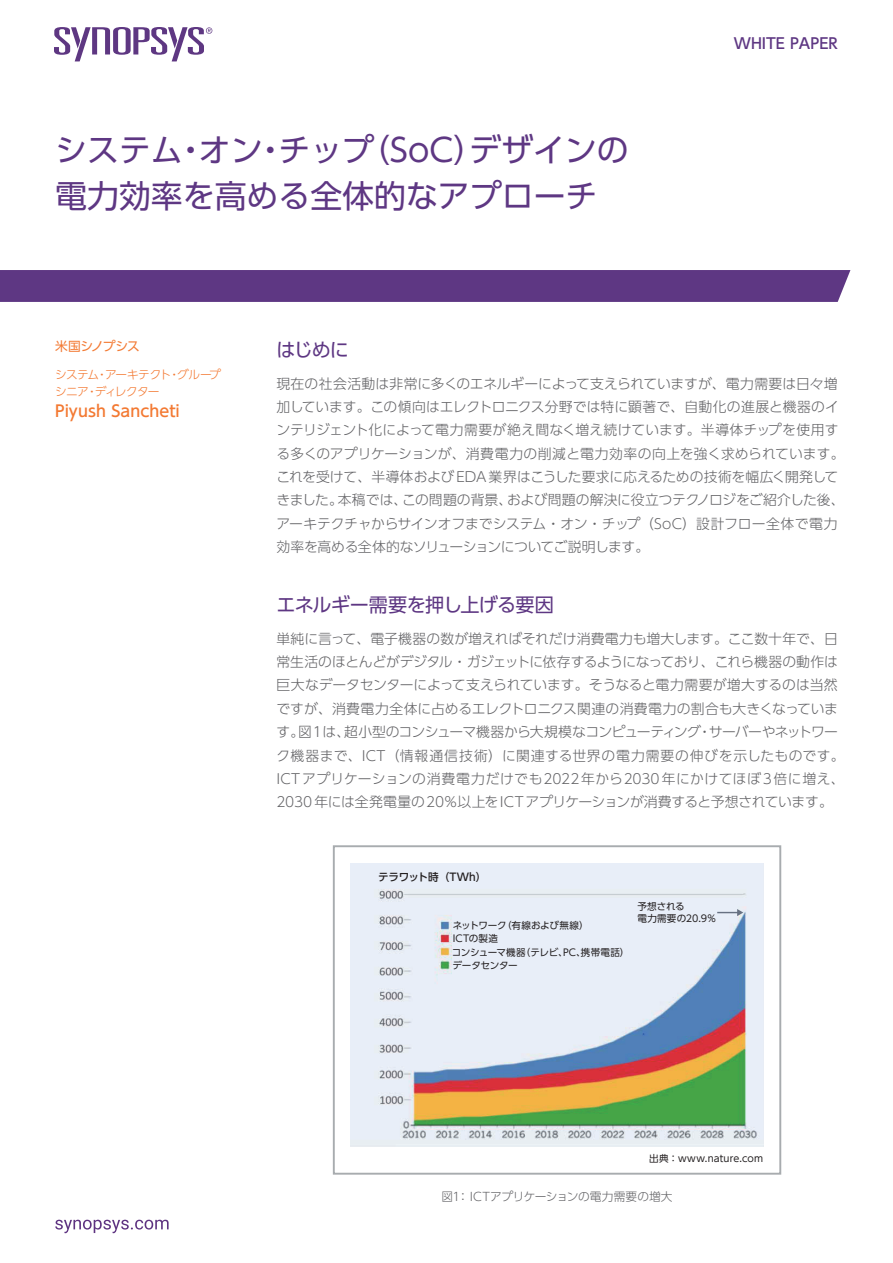
<style>
.page{position:relative;width:893px;height:1263px;background:#fff}
.page>*{position:absolute;margin:0;border:0;box-sizing:border-box;transform-origin:0 0}
.t1{font:31.95px/45.8px "UD Shin Go Pr 6";color:#5e3783}
.t2{font:19.2px "UD Shin Go Pr 6";letter-spacing:-.045em;color:#5e3783}
.t3{font:500 15.9px "UD Shin Go Pr 6";letter-spacing:.005em;color:#f37932}
.t4{font:500 14.85px "UD Shin Go Pr 6";color:#5e3783}
.t5{font:300 13.8px/23.4px "UD Shin Go Pr 6";letter-spacing:-.005em;color:#636366}
.t6{font:12.75px "UD Shin Go Pr 6";letter-spacing:-.04em;color:#f37932}
.t7{font:300 11.7px/17px "UD Shin Go Pr 6";letter-spacing:-.065em;color:#f37932}
.t8{font:300 11.7px "UD Shin Go Pr 6";letter-spacing:-.005em;color:#636366}
.t9{font:500 10.65px "UD Shin Go Pr 6";letter-spacing:-.025em;color:#231f20}
.t10{font:9.6px/13.5px "UD Shin Go Pr 6";letter-spacing:-.025em;color:#231f20}
.t11{font:9.6px "UD Shin Go Pr 6";letter-spacing:.02em;color:#231f20}
.t12{font:9.6px/11.7px "UD Shin Go Pr 6";color:#231f20}
</style>
<div class="page">
<img style="left:351px;top:863px;width:412px;height:283px">
<svg style="left:717px;top:909px;width:26px;height:7px"></svg>
<div style="left:333px;top:845px;width:448px;height:330px;border:2px solid #a8acaf"></div>
<img style="left:438px;top:958px;width:13px;height:35px">
<div style="left:0;top:270px;width:850px;height:32px;background:#5e3783"></div>
<svg style="left:54px;top:27px;width:159px;height:35px"></svg>
<svg style="left:55px;top:1220px;width:114px;height:13px"></svg>
<h1 class="t1" style="left:55px;top:126px;width:575px">システム・オン・チップ（SoC）デザインの電力効率を高める全体的なアプローチ</h1>
<p class="t4" style="left:734px;top:32px;width:105px">WHITE PAPER</p>
<p class="t6" style="left:55px;top:336px;width:86px">米国シノプシス</p>
<p class="t7" style="left:55px;top:366px;width:167px">システム・アーキテクト・グループシニア・ディレクター</p>
<p class="t3" style="left:55px;top:398px;width:126px">Piyush Sancheti</p>
<h2 class="t2" style="left:276px;top:334px;width:74px">はじめに</h2>
<p class="t5" style="left:276px;top:371px;width:570px">現在の社会活動は非常に多くのエネルギーによって支えられていますが、電力需要は日々増加しています。この傾向はエレクトロニクス分野では特に顕著で、自動化の進展と機器のインテリジェント化によって電力需要が絶え間なく増え続けています。半導体チップを使用する多くのアプリケーションが、消費電力の削減と電力効率の向上を強く求められています。これを受けて、半導体および EDA 業界はこうした要求に応えるための技術を幅広く開発してきました。本稿では、この問題の背景、および問題の解決に役立つテクノロジをご紹介した後、アーキテクチャからサインオフまでシステム・オン・チップ（SoC）設計フロー全体で電力効率を高める全体的なソリューションについてご説明します。</p>
<h2 class="t2" style="left:276px;top:589px;width:279px">エネルギー需要を押し上げる要因</h2>
<p class="t5" style="left:276px;top:626px;width:570px">単純に言って、電子機器の数が増えればそれだけ消費電力も増大します。ここ数十年で、日常生活のほとんどがデジタル・ガジェットに依存するようになっており、これら機器の動作は巨大なデータセンターによって支えられています。そうなると電力需要が増大するのは当然ですが、消費電力全体に占めるエレクトロニクス関連の消費電力の割合も大きくなっています。図1は、超小型のコンシューマ機器から大規模なコンピューティング・サーバーやネットワーク機器まで、ICT（情報通信技術）に関連する世界の電力需要の伸びを示したものです。ICTアプリケーションの消費電力だけでも2022年から2030年にかけてほぼ3倍に増え、2030 年には全発電量の20％以上をICT アプリケーションが消費すると予想されています。</p>
<p class="t9" style="left:378px;top:868px;width:110px">テラワット時（TWh）</p>
<p class="t10" style="left:452px;top:918px;width:179px">ネットワーク（有線および無線）<br>ICTの製造<br>コンシューマ機器（テレビ、PC、携帯電話）データセンター</p>
<p class="t12" style="left:637px;top:900px;width:80px">予想される<br>電力需要の20.9%</p>
<p class="t11" style="left:649px;top:1150px;width:116px">出典：www.nature.com</p>
<p class="t8" style="left:441px;top:1187px;width:233px">図1： ICTアプリケーションの電力需要の増大</p>
</div>
